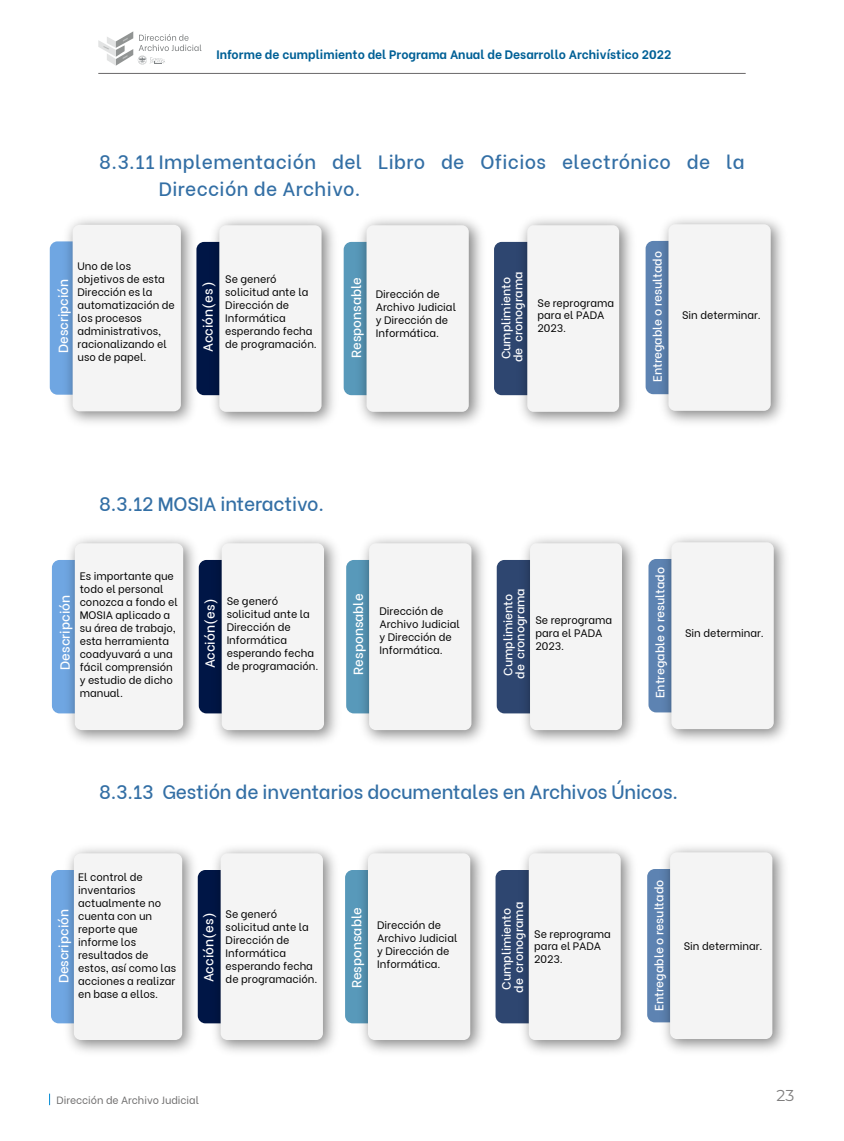
<style>
.page{position:relative;width:844px;height:1141px;background:#fff}
.page>*{position:absolute;margin:0;border:0;box-sizing:border-box;transform-origin:0 0}
.t1{font:500 19.25px "Be Vietnam";color:#336fa5}
.t2{font:500 19.25px/26.2px "Be Vietnam";letter-spacing:.02em;color:#336fa5}
.t3{font:15.75px "Montserrat";color:#7f7e7e}
.t4{font:500 13.3px "Be Vietnam";color:#fff}
.t5{font:500 13.12px "Be Vietnam";color:#fff}
.t6{font:700 12.25px "Be Vietnam";color:#006096}
.t7{font:500 12.08px/12.1px "Be Vietnam";color:#fff}
.t8{font:10.85px/13px "Be Vietnam";color:#000}
.t9{font:10.5px "Be Vietnam";color:#6e6d6d}
</style>
<div class="page">
<hr style="left:98px;top:73px;width:647px;height:1px;background:#696768">
<svg style="left:98px;top:31px;width:103px;height:35px"></svg>
<div style="left:196px;top:242px;width:84px;height:153px;background:#001646;border-radius:8px"></div>
<img style="left:204px;top:219px;width:130px;height:205px">
<div style="left:219px;top:225px;width:102px;height:187px;background:#f4f4f4;border-radius:7px"></div>
<div style="left:343px;top:242px;width:84px;height:153px;background:#5899ba;border-radius:8px"></div>
<img style="left:350px;top:219px;width:132px;height:205px">
<div style="left:366px;top:225px;width:102px;height:187px;background:#f4f4f4;border-radius:7px"></div>
<div style="left:494px;top:242px;width:84px;height:153px;background:#2e4670;border-radius:8px"></div>
<div style="left:527px;top:225px;width:92px;height:187px;background:#f4f4f4;border-radius:6px"></div>
<div style="left:645px;top:241px;width:84px;height:153px;background:#5d83b2;border-radius:8px"></div>
<img style="left:653px;top:219px;width:130px;height:204px">
<div style="left:668px;top:224px;width:102px;height:187px;background:#f4f4f4;border-radius:7px"></div>
<div style="left:50px;top:241px;width:84px;height:154px;background:#6fa6e2;border-radius:8px"></div>
<img style="left:57px;top:219px;width:145px;height:204px">
<div style="left:73px;top:225px;width:108px;height:186px;background:#f4f4f4;border-radius:7px"></div>
<img style="left:59px;top:538px;width:278px;height:204px">
<div style="left:222px;top:543px;width:102px;height:187px;background:#f4f4f4;border-radius:7px"></div>
<div style="left:346px;top:560px;width:84px;height:153px;background:#5899ba;border-radius:8px"></div>
<img style="left:353px;top:538px;width:131px;height:204px">
<div style="left:369px;top:543px;width:102px;height:187px;background:#f4f4f4;border-radius:7px"></div>
<div style="left:496px;top:560px;width:84px;height:153px;background:#2e4670;border-radius:8px"></div>
<div style="left:530px;top:543px;width:92px;height:187px;background:#f4f4f4;border-radius:6px"></div>
<div style="left:648px;top:559px;width:84px;height:153px;background:#5d83b2;border-radius:8px"></div>
<img style="left:656px;top:537px;width:130px;height:204px">
<div style="left:671px;top:542px;width:102px;height:187px;background:#f4f4f4;border-radius:7px"></div>
<svg style="left:52px;top:560px;width:84px;height:153px;background:#6ca1db"></svg>
<div style="left:75px;top:543px;width:108px;height:187px;background:#f4f4f4;border-radius:7px"></div>
<img style="left:58px;top:848px;width:277px;height:204px">
<div style="left:220px;top:853px;width:103px;height:187px;background:#f4f4f4;border-radius:7px"></div>
<div style="left:345px;top:870px;width:84px;height:153px;background:#5899ba;border-radius:8px"></div>
<img style="left:352px;top:848px;width:131px;height:204px">
<div style="left:368px;top:853px;width:102px;height:187px;background:#f4f4f4;border-radius:7px"></div>
<div style="left:495px;top:870px;width:84px;height:153px;background:#2e4670;border-radius:8px"></div>
<img style="left:513px;top:848px;width:120px;height:204px">
<div style="left:528px;top:853px;width:92px;height:187px;background:#f4f4f4;border-radius:6px"></div>
<div style="left:647px;top:869px;width:84px;height:153px;background:#5d83b2;border-radius:8px"></div>
<img style="left:654px;top:847px;width:131px;height:204px">
<div style="left:670px;top:852px;width:102px;height:187px;background:#f4f4f4;border-radius:7px"></div>
<svg style="left:51px;top:870px;width:84px;height:153px;background:#6ca1db"></svg>
<div style="left:74px;top:853px;width:108px;height:187px;background:#f4f4f4;border-radius:7px"></div>
<p class="t6" style="left:216px;top:44px;width:456px">Informe de cumplimiento del Programa Anual de Desarrollo Archivístico 2022</p>
<p class="t2" style="left:159px;top:147px;width:587px;text-indent:-60px">8.3.11 Implementación del Libro de Oficios electrónico de la<br>Dirección de Archivo.</p>
<p class="t8" style="left:77px;top:258px;width:99px">Uno de los objetivos de esta<br>Dirección es la automatización de los procesos administrativos, racionalizando el uso de papel.</p>
<p class="t5" style="left:52px;top:353px;width:76px;rotate:-90deg">Descripción</p>
<p class="t5" style="left:197px;top:352px;width:72px;rotate:-90deg">Acción(es)</p>
<p class="t5" style="left:345px;top:358px;width:83px;rotate:-90deg">Responsable</p>
<p class="t7" style="left:498px;top:362px;width:92px;rotate:-90deg">Cumplimiento de cronograma</p>
<p class="t8" style="left:225px;top:271px;width:93px">Se generó solicitud ante la<br>Dirección de<br>Informática esperando fecha de programación.</p>
<p class="t8" style="left:376px;top:286px;width:82px">Dirección de<br>Archivo Judicial y Dirección de<br>Informática.</p>
<p class="t8" style="left:537px;top:295px;width:78px">Se reprograma para el PADA<br>2023.</p>
<p class="t7" style="left:650px;top:382px;width:132px;rotate:-90deg">Entregable o resultado</p>
<p class="t8" style="left:682px;top:307px;width:80px">Sin determinar.</p>
<p class="t1" style="left:99px;top:488px;width:226px">8.3.12 MOSIA interactivo.</p>
<p class="t8" style="left:80px;top:568px;width:100px">Es importante que todo el personal conozca a fondo el<br>MOSIA aplicado a su área de trabajo, esta herramienta coadyuvará a una fácil comprensión y estudio de dicho manual.</p>
<p class="t4" style="left:54px;top:670px;width:76px;rotate:-90deg">Descripción</p>
<p class="t4" style="left:199px;top:668px;width:72px;rotate:-90deg">Acción(es)</p>
<p class="t4" style="left:347px;top:675px;width:83px;rotate:-90deg">Responsable</p>
<p class="t7" style="left:501px;top:679px;width:92px;rotate:-90deg">Cumplimiento de cronograma</p>
<p class="t8" style="left:227px;top:593px;width:93px">Se generó solicitud ante la<br>Dirección de<br>Informática esperando fecha de programación.</p>
<p class="t8" style="left:379px;top:603px;width:82px">Dirección de<br>Archivo Judicial y Dirección de<br>Informática.</p>
<p class="t8" style="left:535px;top:612px;width:78px">Se reprograma para el PADA<br>2023.</p>
<p class="t7" style="left:652px;top:698px;width:133px;rotate:-90deg">Entregable o resultado</p>
<p class="t8" style="left:685px;top:625px;width:80px">Sin determinar.</p>
<p class="t1" style="left:99px;top:776px;width:580px">8.3.13 Gestión de inventarios documentales en Archivos Únicos.</p>
<p class="t8" style="left:78px;top:870px;width:99px">El control de inventarios actualmente no cuenta con un reporte que informe los resultados de estos, así como las acciones a realizar en base a ellos.</p>
<p class="t5" style="left:53px;top:983px;width:76px;rotate:-90deg">Descripción</p>
<p class="t5" style="left:198px;top:982px;width:72px;rotate:-90deg">Acción(es)</p>
<p class="t5" style="left:346px;top:988px;width:83px;rotate:-90deg">Responsable</p>
<p class="t7" style="left:499px;top:993px;width:92px;rotate:-90deg">Cumplimiento de cronograma</p>
<p class="t8" style="left:225px;top:906px;width:93px">Se generó solicitud ante la<br>Dirección de<br>Informática esperando fecha de programación.</p>
<p class="t8" style="left:377px;top:918px;width:82px">Dirección de<br>Archivo Judicial y Dirección de<br>Informática.</p>
<p class="t8" style="left:534px;top:926px;width:78px">Se reprograma para el PADA<br>2023.</p>
<p class="t7" style="left:651px;top:1011px;width:132px;rotate:-90deg">Entregable o resultado</p>
<p class="t8" style="left:683px;top:939px;width:80px">Sin determinar.</p>
<p class="t9" style="left:57px;top:1092px;width:144px">Dirección de Archivo Judicial</p>
<h2 class="t3" style="left:776px;top:1084px;width:19px">23</h2>
</div>
